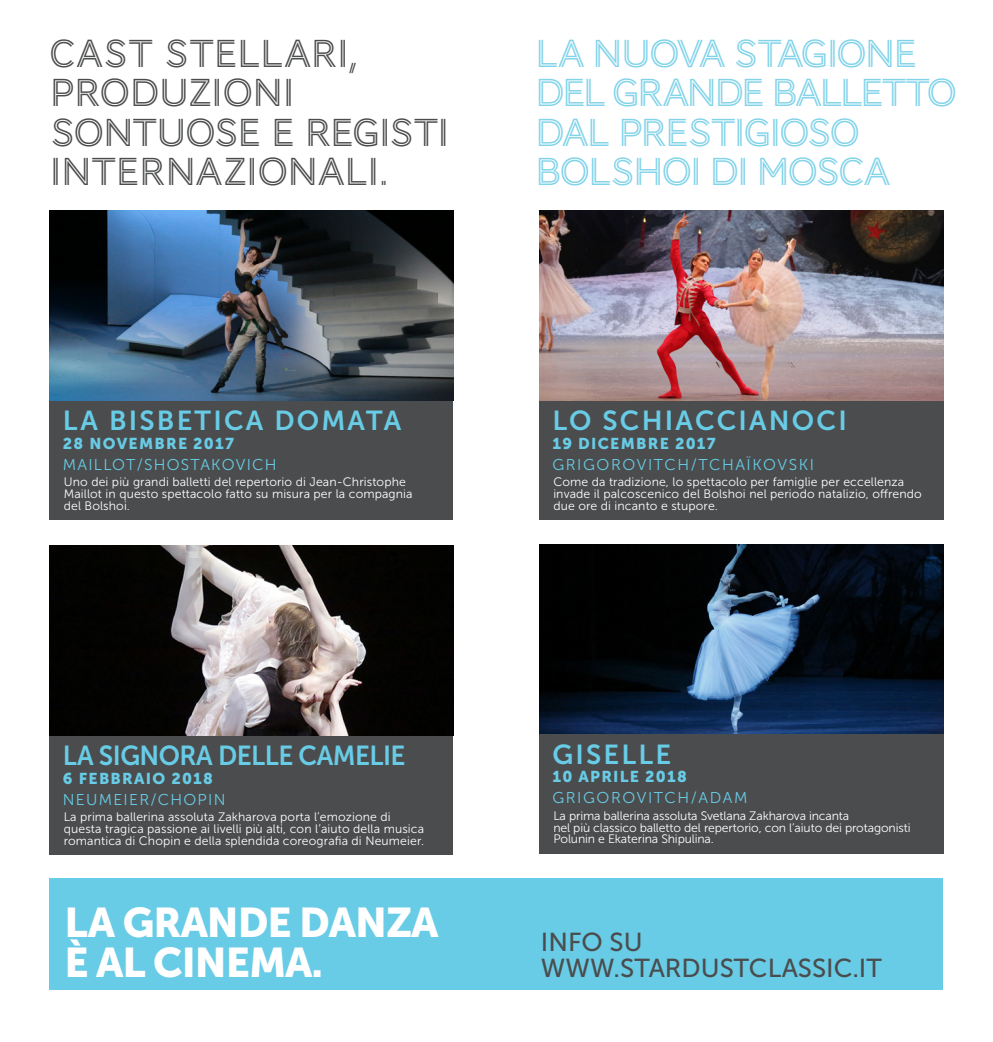
<style>
.page{position:relative;width:993px;height:1042px;background:#fff}
.page>*{position:absolute;margin:0;border:0;box-sizing:border-box;transform-origin:0 0}
.t1{font:41.3px "Museo Sans 900";letter-spacing:-.025em;color:#fff}
.t2{font:40.25px/39.6px "AW Conqueror Inline";letter-spacing:-.075em;color:#81d3e9}
.t3{font:40.25px "AW Conqueror Inline";letter-spacing:-.04em;color:#4b4c4d}
.t4{font:27.47px "Museo Sans 700";letter-spacing:.08em;color:#68cce6}
.t5{font:27.47px "Museo Sans 700";letter-spacing:-.02em;color:#68cce6;scale:.95 1}
.t6{font:25.9px "Museo Sans 500";color:#4b4c4d}
.t7{font:15.58px "Museo Sans 300";letter-spacing:.085em;color:#68cce6}
.t8{font:15.58px "Museo Sans 900";letter-spacing:.08em;color:#68cce6}
.t9{font:12.25px/11.7px "Museo Sans 300";letter-spacing:.01em;color:#fff}
.t10{font:12.25px/11.7px "Museo Sans 300";letter-spacing:-.01em;color:#fff}
</style>
<div class="page">
<div style="left:50px;top:878px;width:893px;height:112px;background:#68cce6"></div>
<div style="left:50px;top:392px;width:403px;height:128px;background:#4b4c4d"></div>
<img style="left:50px;top:211px;width:403px;height:189px">
<div style="left:539px;top:392px;width:404px;height:128px;background:#4b4c4d"></div>
<img style="left:539px;top:211px;width:404px;height:189px">
<div style="left:50px;top:727px;width:403px;height:127px;background:#4b4c4d"></div>
<img style="left:50px;top:546px;width:403px;height:189px">
<div style="left:539px;top:725px;width:404px;height:128px;background:#4b4c4d"></div>
<img style="left:539px;top:544px;width:403px;height:190px">
<p class="t3" style="left:50px;top:34px;width:310px">CAST STELLARI,</p>
<p class="t3" style="left:50px;top:74px;width:247px">PRODUZIONI</p>
<p class="t3" style="left:50px;top:113px;width:401px">SONTUOSE E REGISTI</p>
<p class="t3" style="left:50px;top:153px;width:340px">INTERNAZIONALI.</p>
<p class="t4" style="left:63px;top:405px;width:340px">LA BISBETICA DOMATA</p>
<p class="t8" style="left:63px;top:434px;width:173px">28 NOVEMBRE 2017</p>
<p class="t7" style="left:63px;top:456px;width:215px">MAILLOT/SHOSTAKOVICH</p>
<p class="t9" style="left:64px;top:476px;width:350px">Uno dei più grandi balletti del repertorio di Jean-Christophe<br>Maillot in questo spettacolo fatto su misura per la compagnia</p>
<p class="t9" style="left:64px;top:499px;width:68px">del Bolshoi.</p>
<p class="t5" style="left:63px;top:740px;width:362px">LA SIGNORA DELLE CAMELIE</p>
<p class="t8" style="left:63px;top:769px;width:151px">6 FEBBRAIO 2018</p>
<p class="t7" style="left:63px;top:791px;width:164px">NEUMEIER/CHOPIN</p>
<p class="t9" style="left:64px;top:811px;width:362px">La prima ballerina assoluta Zakharova porta l’emozione di questa tragica passione ai livelli più alti, con l’aiuto della musica romantica di Chopin e della splendida coreografia di Neumeier.</p>
<p class="t1" style="left:64px;top:899px;width:375px">LA GRANDE DANZA</p>
<p class="t1" style="left:64px;top:939px;width:260px">È AL CINEMA.</p>
<p class="t2" style="left:535px;top:35px;width:384px">LA NUOVA STAGIONE</p>
<p class="t2" style="left:535px;top:75px;width:423px">DEL GRANDE BALLETTO<br>DAL PRESTIGIOSO</p>
<p class="t2" style="left:535px;top:154px;width:357px">BOLSHOI DI MOSCA</p>
<p class="t4" style="left:552px;top:405px;width:296px">LO SCHIACCIANOCI</p>
<p class="t8" style="left:552px;top:434px;width:165px">19 DICEMBRE 2017</p>
<p class="t7" style="left:552px;top:456px;width:263px">GRIGOROVITCH/TCHAÏKOVSKI</p>
<p class="t9" style="left:553px;top:476px;width:370px">Come da tradizione, lo spettacolo per famiglie per eccellenza invade il palcoscenico del Bolshoi nel periodo natalizio, offrendo due ore di incanto e stupore.</p>
<p class="t4" style="left:552px;top:739px;width:120px">GISELLE</p>
<p class="t8" style="left:552px;top:768px;width:136px">10 APRILE 2018</p>
<p class="t7" style="left:552px;top:789px;width:196px">GRIGOROVITCH/ADAM</p>
<p class="t10" style="left:553px;top:810px;width:297px">La prima ballerina assoluta Svetlana Zakharova incanta</p>
<p class="t10" style="left:553px;top:821px;width:358px">nel più classico balletto del repertorio, con l’aiuto dei protagonisti<br>Polunin e Ekaterina Shipulina.</p>
<p class="t6" style="left:540px;top:928px;width:103px">INFO SU</p>
<p class="t6" style="left:540px;top:953px;width:342px">WWW.STARDUSTCLASSIC.IT</p>
</div>
